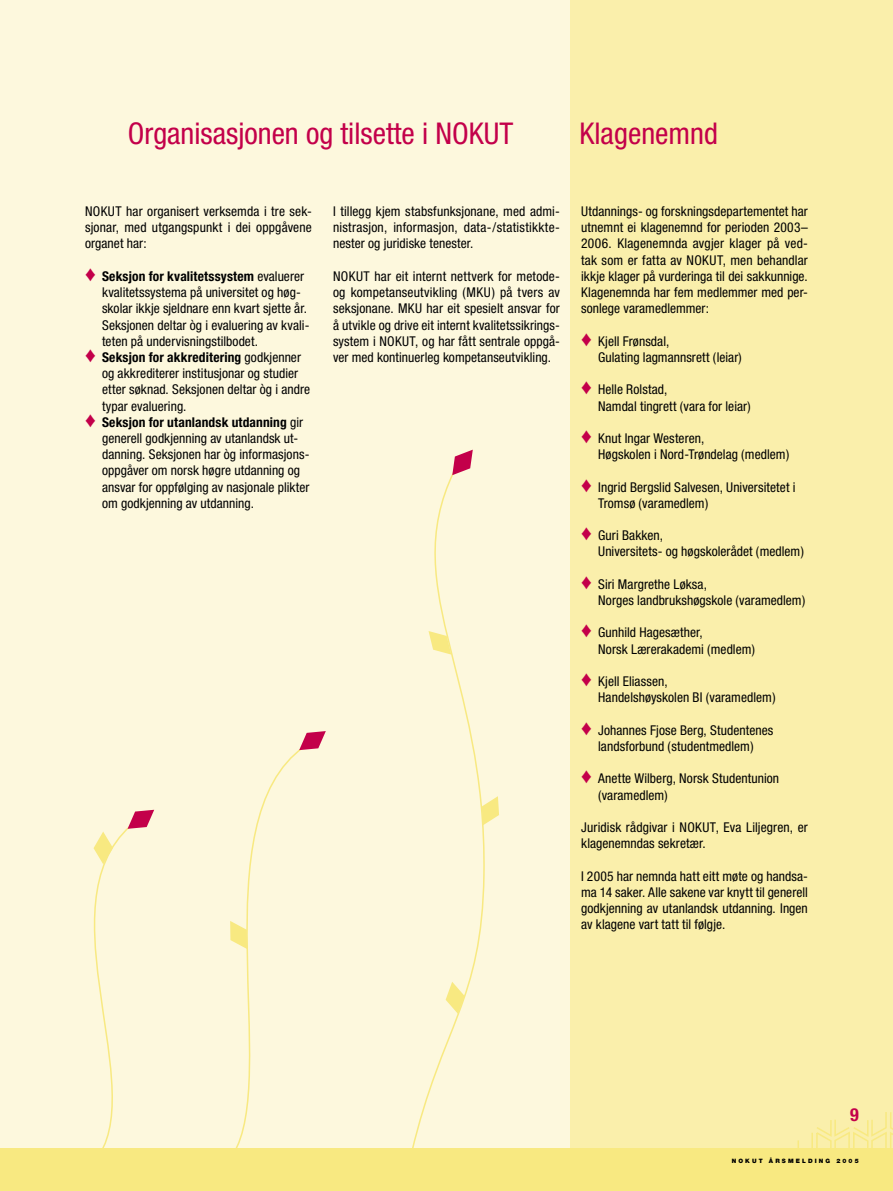
<style>
.page{position:relative;width:893px;height:1191px;background:#fff}
.page>*{position:absolute;margin:0;border:0;box-sizing:border-box;transform-origin:0 0}
.t1{font:condensed 30px "Helvetica Neue";color:#c3004a}
.t2{font:condensed 13.5px/16.2px "Helvetica Neue";letter-spacing:.005em;color:#000}
.t3{font:900 6px "Helvetica Neue";letter-spacing:.35em;color:#000}
.s1{font-weight:700}
</style>
<div class="page">
<div style="left:568px;top:0;width:325px;height:1191px;background:#faefab"></div>
<div style="left:0;top:0;width:570px;height:1191px;background:#fdf8dd"></div>
<div style="left:0;top:1148px;width:893px;height:43px;background:#f8e981"></div>
<svg style="left:235px;top:750px;width:66px;height:398px"></svg>
<svg style="left:412px;top:474px;width:73px;height:674px"></svg>
<svg style="left:299px;top:731px;width:27px;height:19px"></svg>
<svg style="left:452px;top:449px;width:21px;height:26px"></svg>
<svg style="left:93px;top:809px;width:61px;height:339px"></svg>
<svg style="left:482px;top:796px;width:17px;height:29px"></svg>
<svg style="left:428px;top:631px;width:23px;height:23px"></svg>
<svg style="left:230px;top:921px;width:17px;height:28px"></svg>
<svg style="left:446px;top:981px;width:19px;height:33px"></svg>
<svg style="left:797px;top:1112px;width:96px;height:36px"></svg>
<h1 class="t1" style="left:128px;top:116px;width:387px">Organisasjonen og tilsette i NOKUT</h1>
<h1 class="t1" style="left:579px;top:116px;width:140px">Klagenemnd</h1>
<p class="t2" style="left:85px;top:203px;width:228px;text-align:justify">NOKUT har organisert verksemda i tre sek&shy;sjonar, med utgangspunkt i dei oppgåvene organet har:</p>
<p class="t2" style="left:102px;top:268px;width:210px"><span class="s1">Seksjon for kvalitetssystem</span> evaluerer kvalitetssystema på universitet og høg&shy;skolar ikkje sjeldnare enn kvart sjette år.<br>Seksjonen deltar òg i evaluering av kvali&shy;teten på undervisningstilbodet.<br><span class="s1">Seksjon for akkreditering</span> godkjenner og akkrediterer institusjonar og studier etter søknad. Seksjonen deltar òg i andre typar evaluering.<br><span class="s1">Seksjon for utanlandsk utdanning</span> gir generell godkjenning av utanlandsk ut&shy;danning. Seksjonen har òg informasjons&shy;oppgåver om norsk høgre utdanning og ansvar for oppfølging av nasjonale plikter om godkjenning av utdanning.</p>
<p class="t2" style="left:333px;top:203px;width:228px;text-align:justify">I tillegg kjem stabsfunksjonane, med admi&shy;nistrasjon, informasjon, data-/statistikkte&shy;nester og juridiske tenester.</p>
<p class="t2" style="left:333px;top:268px;width:228px;text-align:justify">NOKUT har eit internt nettverk for metode&shy;og kompetanseutvikling (MKU) på tvers av seksjonane. MKU har eit spesielt ansvar for å utvikle og drive eit internt kvalitetssikrings&shy;system i NOKUT, og har fått sentrale oppgå&shy;ver med kontinuerleg kompetanseutvikling.</p>
<p class="t2" style="left:581px;top:203px;width:228px;text-align:justify">Utdannings- og forskningsdepartementet har utnemnt ei klagenemnd for perioden 2003– 2006. Klagenemnda avgjer klager på ved&shy;tak som er fatta av NOKUT, men behandlar ikkje klager på vurderinga til dei sakkunnige.<br>Klagenemnda har fem medlemmer med per&shy;sonlege varamedlemmer:</p>
<p class="t2" style="left:598px;top:333px;width:145px">Kjell Frønsdal,<br>Gulating lagmannsrett (leiar)</p>
<p class="t2" style="left:598px;top:381px;width:154px">Helle Rolstad,<br>Namdal tingrett (vara for leiar)</p>
<p class="t2" style="left:598px;top:430px;width:193px">Knut Ingar Westeren,<br>Høgskolen i Nord-Trøndelag (medlem)</p>
<p class="t2" style="left:598px;top:478px;width:199px">Ingrid Bergslid Salvesen, Universitetet i<br>Tromsø (varamedlem)</p>
<p class="t2" style="left:598px;top:527px;width:207px">Guri Bakken,<br>Universitets- og høgskolerådet (medlem)</p>
<p class="t2" style="left:598px;top:576px;width:209px">Siri Margrethe Løksa,<br>Norges landbrukshøgskole (varamedlem)</p>
<p class="t2" style="left:598px;top:624px;width:158px">Gunhild Hagesæther,<br>Norsk Lærerakademi (medlem)</p>
<p class="t2" style="left:598px;top:673px;width:179px">Kjell Eliassen,<br>Handelshøyskolen BI (varamedlem)</p>
<p class="t2" style="left:598px;top:721px;width:177px">Johannes Fjose Berg, Studentenes landsforbund (studentmedlem)</p>
<p class="t2" style="left:598px;top:770px;width:183px">Anette Wilberg, Norsk Studentunion (varamedlem)</p>
<p class="t2" style="left:581px;top:819px;width:228px">Juridisk rådgivar i NOKUT, Eva Liljegren, er klagenemndas sekretær.</p>
<p class="t2" style="left:581px;top:867px;width:228px;text-align:justify">I 2005 har nemnda hatt eitt møte og handsa&shy;ma 14 saker. Alle sakene var knytt til generell godkjenning av utanlandsk utdanning. Ingen av klagene vart tatt til følgje.</p>
<p class="t3" style="left:732px;top:1157px;width:128px">NOKUT ÅRSMELDING 2005</p>
</div>
